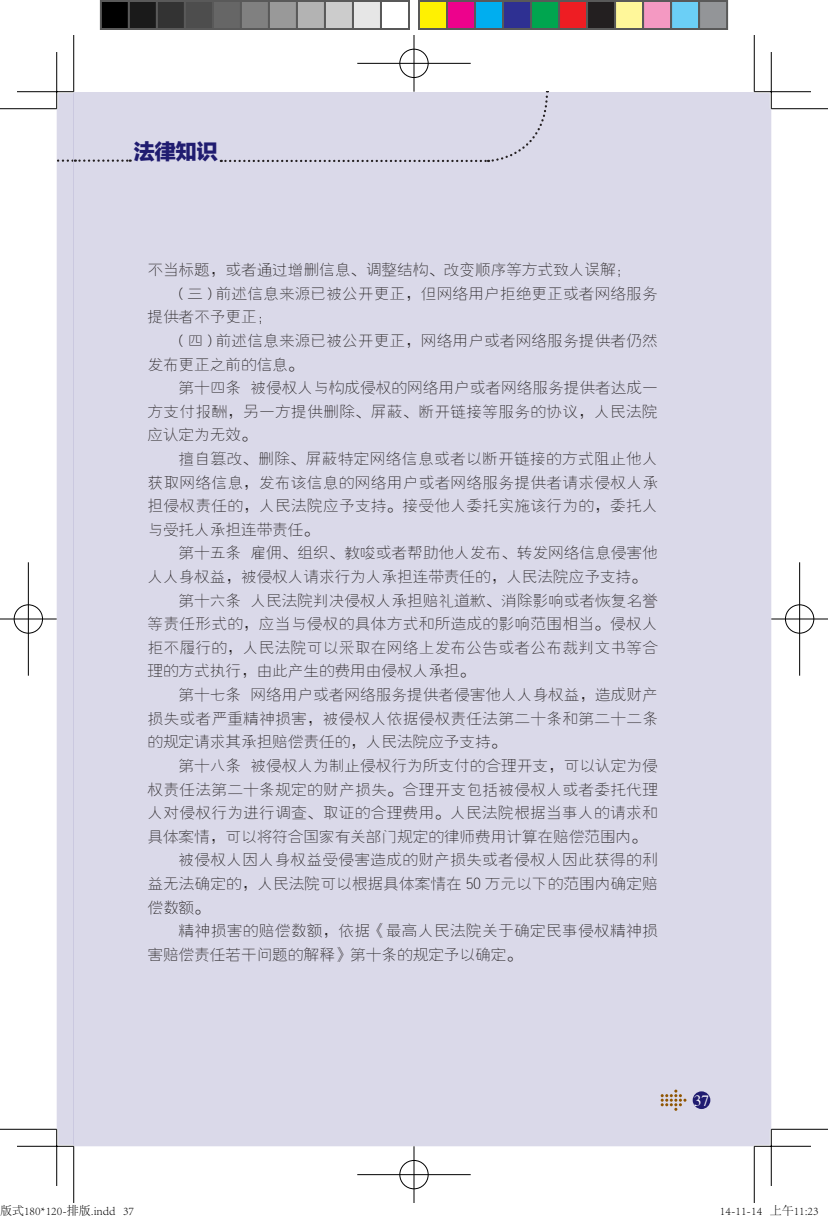
<style>
.page{position:relative;width:828px;height:1221px;background:#fff}
.page>*{position:absolute;margin:0;border:0;box-sizing:border-box;transform-origin:0 0}
.t1{font:21.6px "FZLTTHK GBK1 0";color:#201c70}
.t2{font:15.6px "FZYXJW GB1 0";letter-spacing:.01em;color:#231f20}
.t3{font:15.6px "Times";color:#fff}
.t4{font:300 12px "Adobe Song Std";color:#000}
</style>
<div class="page">
<div style="left:131px;top:92px;width:640px;height:1054px;background:#dad9e9"></div>
<div style="left:221px;top:92px;width:328px;height:71px;background:#dad9e9"></div>
<div style="left:57px;top:92px;width:74px;height:1054px;background:#dad9e9"></div>
<svg style="left:660px;top:1089px;width:26px;height:22px"></svg>
<div style="left:692px;top:1091px;width:18px;height:18px;background:#201c70;border-radius:50%"></div>
<hr style="left:17px;top:90px;width:57px;height:3px;background:#fff">
<hr style="left:754px;top:90px;width:57px;height:3px;background:#fff">
<hr style="left:17px;top:1145px;width:57px;height:3px;background:#fff">
<hr style="left:754px;top:1145px;width:57px;height:3px;background:#fff">
<hr style="left:55px;top:52px;width:3px;height:57px;background:#fff">
<hr style="left:55px;top:1129px;width:3px;height:57px;background:#fff">
<hr style="left:770px;top:52px;width:2px;height:57px;background:#fff">
<hr style="left:770px;top:1129px;width:2px;height:57px;background:#fff">
<hr style="left:0;top:108px;width:57px;height:1px;background:#000">
<hr style="left:771px;top:108px;width:57px;height:1px;background:#000">
<hr style="left:0;top:1129px;width:57px;height:1px;background:#000">
<hr style="left:771px;top:1129px;width:57px;height:1px;background:#000">
<hr style="left:73px;top:35px;width:1px;height:57px;background:#000">
<hr style="left:73px;top:1146px;width:1px;height:57px;background:#000">
<hr style="left:754px;top:35px;width:1px;height:57px;background:#000">
<hr style="left:754px;top:1146px;width:1px;height:57px;background:#000">
<hr style="left:17px;top:91px;width:57px;height:1px;background:#000">
<hr style="left:754px;top:91px;width:57px;height:1px;background:#000">
<hr style="left:17px;top:1146px;width:57px;height:1px;background:#000">
<hr style="left:754px;top:1146px;width:57px;height:1px;background:#000">
<hr style="left:56px;top:52px;width:1px;height:57px;background:#000">
<hr style="left:56px;top:1129px;width:1px;height:57px;background:#000">
<hr style="left:771px;top:52px;width:1px;height:57px;background:#000">
<hr style="left:771px;top:1129px;width:1px;height:57px;background:#000">
<div style="left:398px;top:48px;width:31px;height:31px;border:3px solid #fff;border-radius:50%"></div>
<hr style="left:357px;top:62px;width:114px;height:3px;background:#fff">
<hr style="left:412px;top:35px;width:3px;height:57px;background:#fff">
<div style="left:399px;top:49px;width:29px;height:29px;border:1px solid #000;border-radius:50%"></div>
<hr style="left:357px;top:63px;width:114px;height:1px;background:#000">
<hr style="left:414px;top:35px;width:1px;height:57px;background:#000">
<div style="left:398px;top:1159px;width:31px;height:31px;border:3px solid #fff;border-radius:50%"></div>
<hr style="left:357px;top:1173px;width:114px;height:3px;background:#fff">
<hr style="left:412px;top:1146px;width:3px;height:57px;background:#fff">
<div style="left:399px;top:1160px;width:29px;height:29px;border:1px solid #000;border-radius:50%"></div>
<hr style="left:357px;top:1174px;width:114px;height:1px;background:#000">
<hr style="left:414px;top:1146px;width:1px;height:57px;background:#000">
<div style="left:13px;top:603px;width:31px;height:32px;border:3px solid #fff;border-radius:50%"></div>
<hr style="left:0;top:618px;width:57px;height:2px;background:#fff">
<hr style="left:27px;top:562px;width:3px;height:114px;background:#fff">
<div style="left:14px;top:604px;width:29px;height:29px;border:1px solid #000;border-radius:50%"></div>
<hr style="left:0;top:619px;width:57px;height:1px;background:#000">
<hr style="left:28px;top:562px;width:1px;height:114px;background:#000">
<div style="left:784px;top:603px;width:31px;height:32px;border:3px solid #fff;border-radius:50%"></div>
<hr style="left:771px;top:618px;width:57px;height:2px;background:#fff">
<hr style="left:798px;top:562px;width:3px;height:114px;background:#fff">
<div style="left:785px;top:604px;width:29px;height:29px;border:1px solid #000;border-radius:50%"></div>
<hr style="left:771px;top:619px;width:57px;height:1px;background:#000">
<hr style="left:799px;top:562px;width:1px;height:114px;background:#000">
<div style="left:101px;top:1px;width:28px;height:28px;background:#000"></div>
<div style="left:100px;top:0;width:30px;height:30px;border:2px solid #595959"></div>
<div style="left:129px;top:1px;width:28px;height:28px;background:#1a1a1a"></div>
<div style="left:128px;top:0;width:30px;height:30px;border:2px solid #595959"></div>
<div style="left:157px;top:1px;width:28px;height:28px;background:#333"></div>
<div style="left:156px;top:0;width:30px;height:30px;border:2px solid #595959"></div>
<div style="left:185px;top:1px;width:28px;height:28px;background:#4d4d4d"></div>
<div style="left:184px;top:0;width:30px;height:30px;border:2px solid #595959"></div>
<div style="left:213px;top:1px;width:28px;height:28px;background:#666"></div>
<div style="left:212px;top:0;width:30px;height:30px;border:2px solid #595959"></div>
<div style="left:241px;top:1px;width:28px;height:28px;background:#808080"></div>
<div style="left:240px;top:0;width:30px;height:30px;border:2px solid #595959"></div>
<div style="left:269px;top:1px;width:28px;height:28px;background:#999"></div>
<div style="left:268px;top:0;width:30px;height:30px;border:2px solid #595959"></div>
<div style="left:297px;top:1px;width:28px;height:28px;background:#b3b3b3"></div>
<div style="left:296px;top:0;width:30px;height:30px;border:2px solid #595959"></div>
<div style="left:325px;top:1px;width:28px;height:28px;background:#ccc"></div>
<div style="left:324px;top:0;width:30px;height:30px;border:2px solid #595959"></div>
<div style="left:353px;top:1px;width:28px;height:28px;background:#e6e6e6"></div>
<div style="left:352px;top:0;width:30px;height:30px;border:2px solid #595959"></div>
<div style="left:380px;top:0;width:30px;height:30px;border:2px solid #595959"></div>
<div style="left:419px;top:1px;width:28px;height:28px;background:#fff101"></div>
<div style="left:418px;top:0;width:30px;height:30px;border:2px solid #595959"></div>
<div style="left:447px;top:1px;width:28px;height:28px;background:#ed028c"></div>
<div style="left:446px;top:0;width:30px;height:30px;border:2px solid #595959"></div>
<div style="left:475px;top:1px;width:28px;height:28px;background:#00aeef"></div>
<div style="left:474px;top:0;width:30px;height:30px;border:2px solid #595959"></div>
<div style="left:503px;top:1px;width:28px;height:28px;background:#2e3092"></div>
<div style="left:502px;top:0;width:30px;height:30px;border:2px solid #595959"></div>
<div style="left:531px;top:1px;width:28px;height:28px;background:#00a54f"></div>
<div style="left:530px;top:0;width:30px;height:30px;border:2px solid #595959"></div>
<div style="left:559px;top:1px;width:28px;height:28px;background:#ee1d23"></div>
<div style="left:558px;top:0;width:30px;height:30px;border:2px solid #595959"></div>
<div style="left:587px;top:1px;width:28px;height:28px;background:#231f20"></div>
<div style="left:586px;top:0;width:30px;height:30px;border:2px solid #595959"></div>
<div style="left:615px;top:1px;width:28px;height:28px;background:#fff79a"></div>
<div style="left:614px;top:0;width:30px;height:30px;border:2px solid #595959"></div>
<div style="left:643px;top:1px;width:28px;height:28px;background:#f499c2"></div>
<div style="left:642px;top:0;width:30px;height:30px;border:2px solid #595959"></div>
<div style="left:671px;top:1px;width:28px;height:28px;background:#6bcff6"></div>
<div style="left:670px;top:0;width:30px;height:30px;border:2px solid #595959"></div>
<div style="left:699px;top:1px;width:28px;height:28px;background:#939598"></div>
<div style="left:698px;top:0;width:30px;height:30px;border:2px solid #595959"></div>
<svg style="left:56px;top:1180px;width:19px;height:23px"></svg>
<h1 class="t1" style="left:133px;top:140px;width:86px">法律知识</h1>
<p class="t2" style="left:147px;top:261px;width:485px">不当标题，或者通过增删信息、调整结构、改变顺序等方式致人误解；</p>
<p class="t2" style="left:179px;top:285px;width:480px">( 三 ) 前述信息来源已被公开更正，但网络用户拒绝更正或者网络服务</p>
<p class="t2" style="left:147px;top:309px;width:126px">提供者不予更正；</p>
<p class="t2" style="left:179px;top:332px;width:480px">( 四 ) 前述信息来源已被公开更正，网络用户或者网络服务提供者仍然</p>
<p class="t2" style="left:147px;top:356px;width:157px">发布更正之前的信息。</p>
<p class="t2" style="left:179px;top:379px;width:481px">第十四条 被侵权人与构成侵权的网络用户或者网络服务提供者达成一</p>
<p class="t2" style="left:147px;top:403px;width:512px">方支付报酬，另一方提供删除、屏蔽、断开链接等服务的协议，人民法院</p>
<p class="t2" style="left:147px;top:427px;width:111px">应认定为无效。</p>
<p class="t2" style="left:179px;top:450px;width:480px">擅自篡改、删除、屏蔽特定网络信息或者以断开链接的方式阻止他人</p>
<p class="t2" style="left:147px;top:474px;width:512px">获取网络信息，发布该信息的网络用户或者网络服务提供者请求侵权人承</p>
<p class="t2" style="left:147px;top:497px;width:512px">担侵权责任的，人民法院应予支持。接受他人委托实施该行为的，委托人</p>
<p class="t2" style="left:147px;top:521px;width:173px">与受托人承担连带责任。</p>
<p class="t2" style="left:179px;top:545px;width:480px">第十五条 雇佣、组织、教唆或者帮助他人发布、转发网络信息侵害他</p>
<p class="t2" style="left:147px;top:568px;width:501px">人人身权益，被侵权人请求行为人承担连带责任的，人民法院应予支持。</p>
<p class="t2" style="left:179px;top:592px;width:481px">第十六条 人民法院判决侵权人承担赔礼道歉、消除影响或者恢复名誉</p>
<p class="t2" style="left:147px;top:615px;width:512px">等责任形式的，应当与侵权的具体方式和所造成的影响范围相当。侵权人</p>
<p class="t2" style="left:147px;top:639px;width:512px">拒不履行的，人民法院可以采取在网络上发布公告或者公布裁判文书等合</p>
<p class="t2" style="left:147px;top:663px;width:329px">理的方式执行，由此产生的费用由侵权人承担。</p>
<p class="t2" style="left:179px;top:686px;width:481px">第十七条 网络用户或者网络服务提供者侵害他人人身权益，造成财产</p>
<p class="t2" style="left:147px;top:710px;width:512px">损失或者严重精神损害，被侵权人依据侵权责任法第二十条和第二十二条</p>
<p class="t2" style="left:147px;top:733px;width:360px">的规定请求其承担赔偿责任的，人民法院应予支持。</p>
<p class="t2" style="left:179px;top:757px;width:481px">第十八条 被侵权人为制止侵权行为所支付的合理开支，可以认定为侵</p>
<p class="t2" style="left:147px;top:781px;width:512px">权责任法第二十条规定的财产损失。合理开支包括被侵权人或者委托代理</p>
<p class="t2" style="left:147px;top:804px;width:512px">人对侵权行为进行调查、取证的合理费用。人民法院根据当事人的请求和</p>
<p class="t2" style="left:147px;top:828px;width:501px">具体案情，可以将符合国家有关部门规定的律师费用计算在赔偿范围内。</p>
<p class="t2" style="left:179px;top:851px;width:480px">被侵权人因人身权益受侵害造成的财产损失或者侵权人因此获得的利</p>
<p class="t2" style="left:147px;top:875px;width:512px">益无法确定的，人民法院可以根据具体案情在 50 万元以下的范围内确定赔</p>
<p class="t2" style="left:147px;top:899px;width:64px">偿数额。</p>
<p class="t2" style="left:179px;top:922px;width:480px">精神损害的赔偿数额，依据《最高人民法院关于确定民事侵权精神损</p>
<p class="t2" style="left:147px;top:946px;width:376px">害赔偿责任若干问题的解释》第十条的规定予以确定。</p>
<p class="t3" style="left:693px;top:1086px;width:17px">37</p>
<p class="t4" style="left:0;top:1204px;width:136px">版式180*120-排版.indd 37</p>
<p class="t4" style="left:720px;top:1204px;width:100px">14-11-14 上午11:23</p>
</div>
